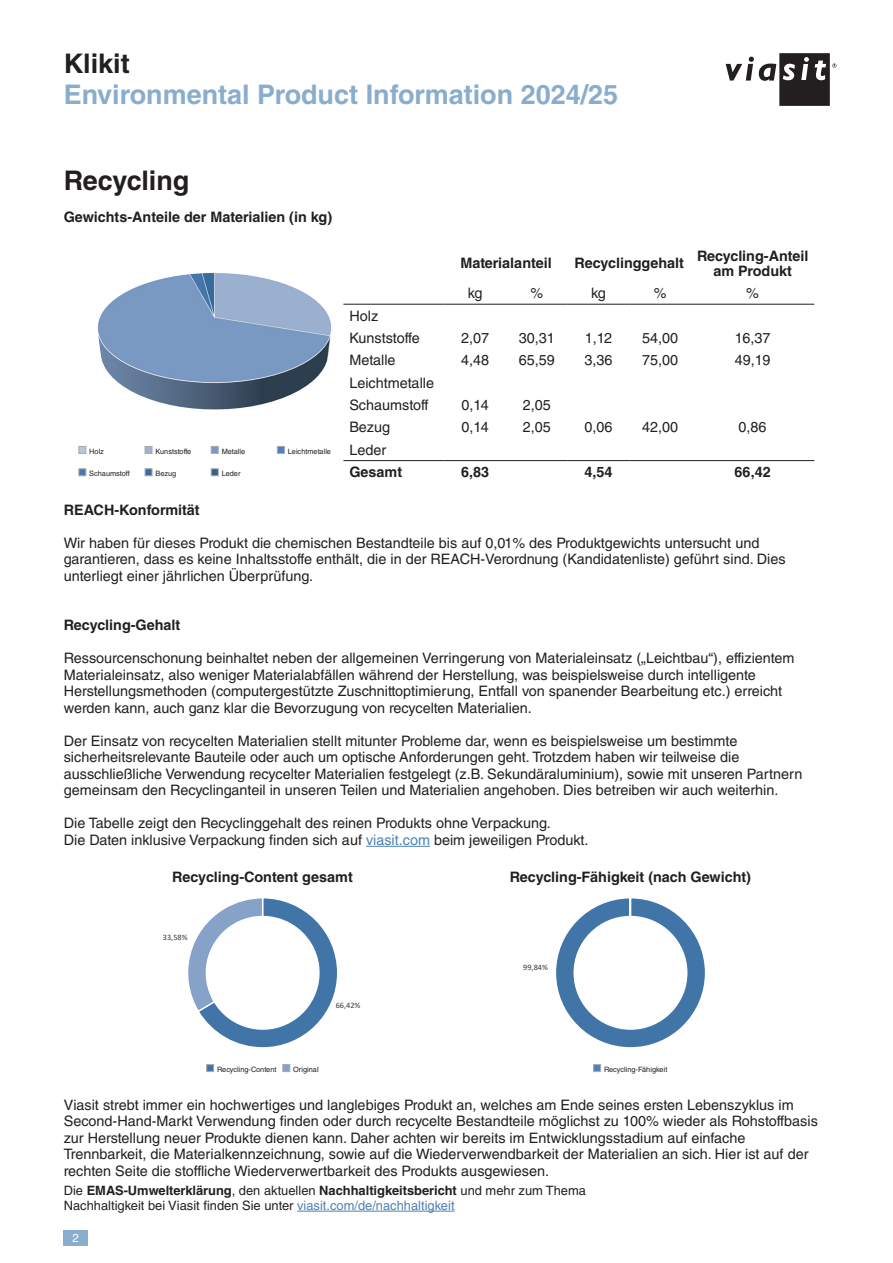
<style>
.page{position:relative;width:893px;height:1263px;background:#fff}
.page>*{position:absolute;margin:0;border:0;box-sizing:border-box;transform-origin:0 0}
.t1{font:700 27px "Helvetica LT Std";color:#89adcc}
.t2{font:700 27px "Helvetica LT Std";color:#231f20}
.t3{font:14.4px/16.5px "Helvetica LT Std";color:#231f20}
.t4{font:700 14.4px/15px "Helvetica LT Std";color:#231f20;text-align:center}
.t5{font:12.9px/15px "Helvetica LT Std";color:#231f20}
.t6{font:11.7px "Helvetica LT Std";color:#fff}
.t7{font:8.25px "Calibri";color:#36393c}
.t8{font:7.35px "Helvetica LT Std";color:#231f20}
.s1{color:#4d81b2}
.s2{font-weight:700}
</style>
<div class="page">
<div style="left:64px;top:1230px;width:24px;height:16px;background:#89adcc"></div>
<svg style="left:726px;top:53px;width:111px;height:53px"></svg>
<hr style="left:297px;top:1211px;width:158px;height:1px;background:#4d81b2">
<hr style="left:366px;top:846px;width:64px;height:1px;background:#4d81b2">
<hr style="left:343px;top:304px;width:101px;height:1px;background:#231f20">
<hr style="left:444px;top:304px;width:62px;height:1px;background:#231f20">
<hr style="left:506px;top:304px;width:62px;height:1px;background:#231f20">
<hr style="left:568px;top:304px;width:61px;height:1px;background:#231f20">
<hr style="left:629px;top:304px;width:62px;height:1px;background:#231f20">
<hr style="left:691px;top:304px;width:123px;height:1px;background:#231f20">
<hr style="left:343px;top:460px;width:101px;height:1px;background:#231f20">
<hr style="left:444px;top:460px;width:62px;height:1px;background:#231f20">
<hr style="left:506px;top:460px;width:62px;height:1px;background:#231f20">
<hr style="left:568px;top:460px;width:61px;height:1px;background:#231f20">
<hr style="left:629px;top:460px;width:62px;height:1px;background:#231f20">
<hr style="left:691px;top:460px;width:123px;height:1px;background:#231f20">
<img style="left:97px;top:272px;width:235px;height:138px">
<div style="left:79px;top:446px;width:7px;height:8px;background:#b7c6da;border:1px solid #a8a9ad"></div>
<div style="left:145px;top:446px;width:7px;height:8px;background:#9db2d0;border:1px solid #a8a9ad"></div>
<div style="left:211px;top:446px;width:7px;height:8px;background:#7a9ac4;border:1px solid #a8a9ad"></div>
<div style="left:277px;top:446px;width:8px;height:8px;background:#4c81bd;border:1px solid #a8a9ad"></div>
<div style="left:79px;top:469px;width:7px;height:7px;background:#4778ad;border:1px solid #a8a9ad"></div>
<div style="left:145px;top:469px;width:7px;height:7px;background:#376d9e;border:1px solid #a8a9ad"></div>
<div style="left:211px;top:469px;width:7px;height:7px;background:#335f88;border:1px solid #a8a9ad"></div>
<svg style="left:188px;top:898px;width:149px;height:150px"></svg>
<svg style="left:556px;top:898px;width:149px;height:150px"></svg>
<div style="left:206px;top:1064px;width:8px;height:8px;background:#4175a7;border:1px solid #a8a9ad"></div>
<div style="left:283px;top:1064px;width:7px;height:8px;background:#87a2c9;border:1px solid #a8a9ad"></div>
<div style="left:593px;top:1064px;width:8px;height:8px;background:#4c81bd;border:1px solid #a8a9ad"></div>
<h1 class="t2" style="left:64px;top:47px;width:68px">Klikit</h1>
<h1 class="t1" style="left:64px;top:78px;width:556px">Environmental Product Information 2024/25</h1>
<h1 class="t2" style="left:64px;top:164px;width:127px">Recycling</h1>
<p class="t4" style="left:64px;top:209px;width:270px">Gewichts-Anteile der Materialien (in kg)</p>
<p class="t3" style="left:349px;top:304px;width:72px;line-height:22.4px">Holz<br>Kunststoffe</p>
<p class="t4" style="left:460px;top:256px;width:93px">Materialanteil</p>
<p class="t4" style="left:575px;top:256px;width:111px">Recyclinggehalt</p>
<p class="t4" style="left:697px;top:248px;width:113px">Recycling-Anteil am Produkt</p>
<p class="t3" style="left:468px;top:285px;width:16px">kg</p>
<p class="t3" style="left:530px;top:285px;width:14px">%</p>
<p class="t3" style="left:591px;top:285px;width:16px">kg</p>
<p class="t3" style="left:654px;top:285px;width:14px">%</p>
<p class="t3" style="left:746px;top:285px;width:14px">%</p>
<p class="t3" style="left:461px;top:330px;width:30px">2,07</p>
<p class="t3" style="left:519px;top:330px;width:38px">30,31</p>
<p class="t3" style="left:585px;top:330px;width:29px">1,12</p>
<p class="t3" style="left:642px;top:330px;width:38px">54,00</p>
<p class="t3" style="left:735px;top:330px;width:37px">16,37</p>
<p class="t3" style="left:349px;top:352px;width:48px">Metalle</p>
<p class="t3" style="left:461px;top:352px;width:30px">4,48</p>
<p class="t3" style="left:519px;top:352px;width:38px">65,59</p>
<p class="t3" style="left:584px;top:352px;width:30px">3,36</p>
<p class="t3" style="left:642px;top:352px;width:38px">75,00</p>
<p class="t3" style="left:735px;top:352px;width:37px">49,19</p>
<p class="t3" style="left:349px;top:371px;width:86px;line-height:22.4px">Leichtmetalle<br>Schaumstoff</p>
<p class="t3" style="left:461px;top:397px;width:29px">0,14</p>
<p class="t3" style="left:523px;top:397px;width:30px">2,05</p>
<p class="t3" style="left:349px;top:419px;width:42px">Bezug</p>
<p class="t3" style="left:461px;top:419px;width:29px">0,14</p>
<p class="t3" style="left:523px;top:419px;width:30px">2,05</p>
<p class="t3" style="left:584px;top:419px;width:30px">0,06</p>
<p class="t3" style="left:642px;top:419px;width:38px">42,00</p>
<p class="t3" style="left:739px;top:419px;width:30px">0,86</p>
<p class="t8" style="left:89px;top:447px;width:16px">Holz</p>
<p class="t8" style="left:155px;top:447px;width:37px">Kunststoffe</p>
<p class="t8" style="left:222px;top:447px;width:25px">Metalle</p>
<p class="t8" style="left:288px;top:447px;width:45px">Leichtmetalle</p>
<p class="t3" style="left:349px;top:441px;width:38px">Leder</p>
<p class="t8" style="left:89px;top:469px;width:42px">Schaumstoff</p>
<p class="t8" style="left:155px;top:469px;width:22px">Bezug</p>
<p class="t8" style="left:222px;top:469px;width:20px">Leder</p>
<p class="t4" style="left:349px;top:464px;width:54px">Gesamt</p>
<p class="t4" style="left:461px;top:464px;width:30px">6,83</p>
<p class="t4" style="left:584px;top:464px;width:30px">4,54</p>
<p class="t4" style="left:735px;top:464px;width:38px">66,42</p>
<p class="t4" style="left:64px;top:502px;width:137px">REACH-Konformität</p>
<p class="t3" style="left:64px;top:534px;width:723px">Wir haben für dieses Produkt die chemischen Bestandteile bis auf 0,01% des Produktgewichts untersucht und garantieren, dass es keine Inhaltsstoffe enthält, die in der REACH-Verordnung (Kandidatenliste) geführt sind. Dies unterliegt einer jährlichen Überprüfung.</p>
<p class="t4" style="left:64px;top:617px;width:118px">Recycling-Gehalt</p>
<p class="t3" style="left:64px;top:650px;width:732px">Ressourcenschonung beinhaltet neben der allgemeinen Verringerung von Materialeinsatz („Leichtbau“), effizientem Materialeinsatz, also weniger Materialabfällen während der Herstellung, was beispielsweise durch intelligente Herstellungsmethoden (computergestützte Zuschnittoptimierung, Entfall von spanender Bearbeitung etc.) erreicht werden kann, auch ganz klar die Bevorzugung von recycelten Materialien.</p>
<p class="t3" style="left:64px;top:732px;width:740px">Der Einsatz von recycelten Materialien stellt mitunter Probleme dar, wenn es beispielsweise um bestimmte sicherheitsrelevante Bauteile oder auch um optische Anforderungen geht. Trotzdem haben wir teilweise die ausschließliche Verwendung recycelter Materialien festgelegt (z.B. Sekundäraluminium), sowie mit unseren Partnern gemeinsam den Recyclinganteil in unseren Teilen und Materialien angehoben. Dies betreiben wir auch weiterhin.</p>
<p class="t3" style="left:64px;top:815px;width:526px">Die Tabelle zeigt den Recyclinggehalt des reinen Produkts ohne Verpackung.<br>Die Daten inklusive Verpackung finden sich auf <span class="s1">viasit.com</span> beim jeweiligen Produkt.</p>
<p class="t4" style="left:172px;top:869px;width:182px">Recycling-Content gesamt</p>
<p class="t4" style="left:510px;top:869px;width:243px">Recycling-Fähigkeit (nach Gewicht)</p>
<p class="t7" style="left:163px;top:932px;width:26px">33,58%</p>
<p class="t7" style="left:336px;top:999px;width:26px">66,42%</p>
<p class="t7" style="left:523px;top:961px;width:26px">99,84%</p>
<p class="t8" style="left:217px;top:1065px;width:61px">Recycling-Content</p>
<p class="t8" style="left:293px;top:1065px;width:27px">Original</p>
<p class="t8" style="left:604px;top:1065px;width:65px">Recycling-Fähigkeit</p>
<p class="t3" style="left:64px;top:1096px;width:756px">Viasit strebt immer ein hochwertiges und langlebiges Produkt an, welches am Ende seines ersten Lebenszyklus im Second-Hand-Markt Verwendung finden oder durch recycelte Bestandteile möglichst zu 100% wieder als Rohstoffbasis zur Herstellung neuer Produkte dienen kann. Daher achten wir bereits im Entwicklungsstadium auf einfache Trennbarkeit, die Materialkennzeichnung, sowie auf die Wiederverwendbarkeit der Materialien an sich. Hier ist auf der rechten Seite die stoffliche Wiederverwertbarkeit des Produkts ausgewiesen.</p>
<p class="t5" style="left:64px;top:1183px;width:524px">Die <span class="s2">EMAS-Umwelterklärung</span>, den aktuellen <span class="s2">Nachhaltigkeitsbericht</span> und mehr zum Thema<br>Nachhaltigkeit bei Viasit finden Sie unter <span class="s1">viasit.com/de/nachhaltigkeit</span></p>
<p class="t6" style="left:73px;top:1231px;width:8px">2</p>
</div>
